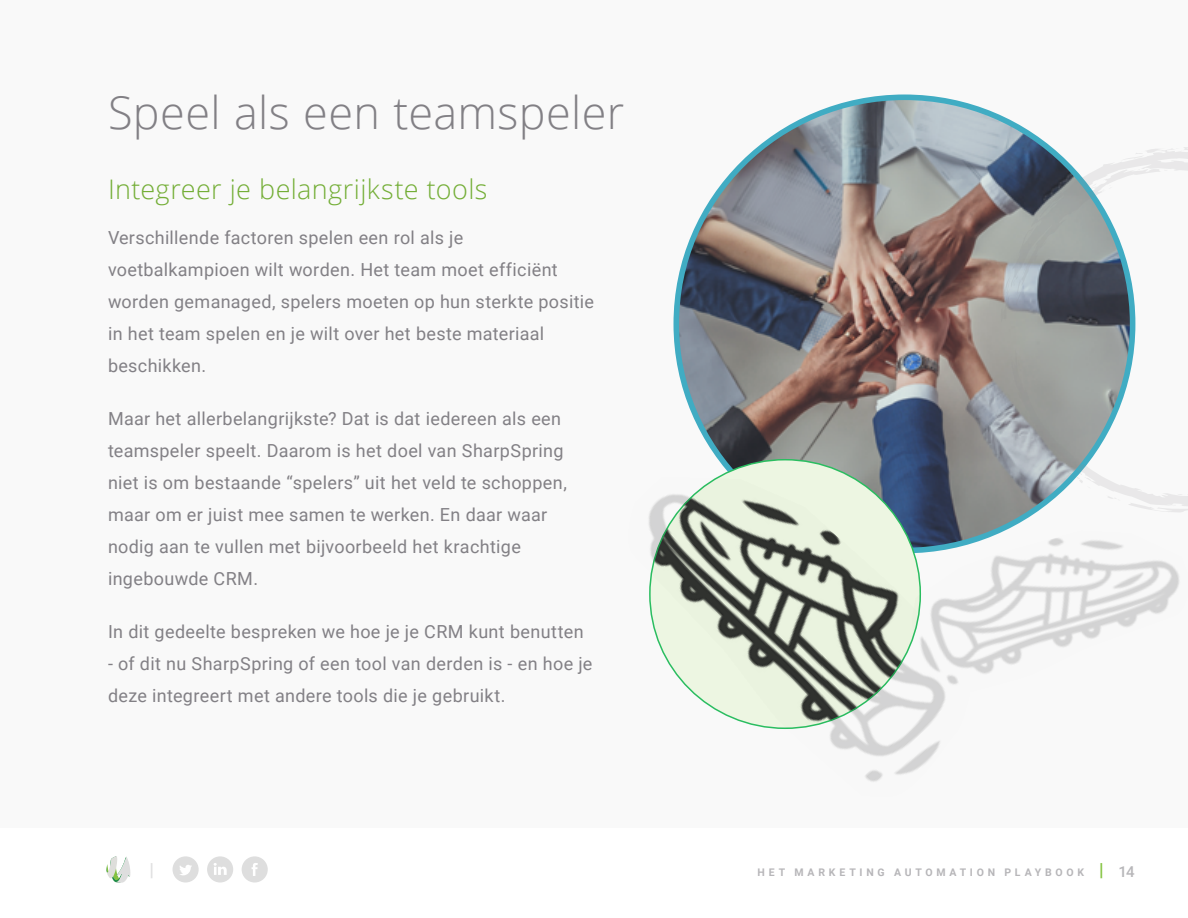
<style>
.page{position:relative;width:1188px;height:918px;background:#fff}
.page>*{position:absolute;margin:0;border:0;box-sizing:border-box;transform-origin:0 0}
.t1{font:300 45px "Open Sans";letter-spacing:.005em;color:#828085}
.t2{font:300 27px "Open Sans";letter-spacing:.015em;color:#74ae37}
.t3{font:18px/32px "Roboto";letter-spacing:.02em;color:#828085}
.t4{font:700 18px "Roboto";color:#e0e0e1}
.t5{font:700 10.5px "Roboto";letter-spacing:.36em;color:#b7b6b9}
.s1{font-size:18px;color:#84c340}
.s2{font-weight:500;font-size:15px}
</style>
<div class="page">
<svg style="left:173px;top:856px;width:26px;height:27px"></svg>
<svg style="left:242px;top:856px;width:26px;height:27px"></svg>
<svg style="left:207px;top:856px;width:26px;height:27px"></svg>
<svg style="left:106px;top:856px;width:24px;height:27px"></svg>
<div style="left:0;top:0;width:1188px;height:828px;background:#f9f9f9"></div>
<img style="left:676px;top:101px;width:376px;height:430px">
<div style="left:650px;top:460px;width:270px;height:268px;background:#edf6e2;border-radius:50%"></div>
<img style="left:649px;top:477px;width:321px;height:305px">
<img style="left:910px;top:531px;width:269px;height:166px">
<svg style="left:1010px;top:147px;width:178px;height:360px"></svg>
<svg style="left:1001px;top:276px;width:22px;height:46px"></svg>
<svg style="left:1120px;top:151px;width:25px;height:10px"></svg>
<svg style="left:1175px;top:148px;width:8px;height:3px"></svg>
<svg style="left:1108px;top:185px;width:5px;height:4px"></svg>
<svg style="left:1159px;top:169px;width:12px;height:2px"></svg>
<svg style="left:1100px;top:493px;width:88px;height:19px"></svg>
<svg style="left:1042px;top:447px;width:49px;height:42px;background:#a7b8bc"></svg>
<svg style="left:1018px;top:360px;width:4px;height:19px"></svg>
<h1 class="t1" style="left:108px;top:82px;width:518px">Speel als een teamspeler</h1>
<h2 class="t2" style="left:108px;top:171px;width:381px">Integreer je belangrijkste tools</h2>
<p class="t3" style="left:108px;top:221px;width:488px">Verschillende factoren spelen een rol als je voetbalkampioen wilt worden. Het team moet efficiënt worden gemanaged, spelers moeten op hun sterkte positie in het team spelen en je wilt over het beste materiaal beschikken.</p>
<p class="t3" style="left:108px;top:402px;width:460px">Maar het allerbelangrijkste? Dat is dat iedereen als een teamspeler speelt. Daarom is het doel van SharpSpring niet is om bestaande “spelers” uit het veld te schoppen, maar om er juist mee samen te werken. En daar waar nodig aan te vullen met bijvoorbeeld het krachtige ingebouwde CRM.</p>
<p class="t3" style="left:108px;top:615px;width:477px">In dit gedeelte bespreken we hoe je je CRM kunt benutten</p>
<p class="t3" style="left:108px;top:647px;width:486px">- of dit nu SharpSpring of een tool van derden is - en hoe je deze integreert met andere tools die je gebruikt.</p>
<p class="t4" style="left:150px;top:857px;width:6px">|</p>
<p class="t5" style="left:758px;top:865px;width:379px">HET MARKETING AUTOMATION PLAYBOOK <span class="s1">|</span> <span class="s2">14</span></p>
</div>
